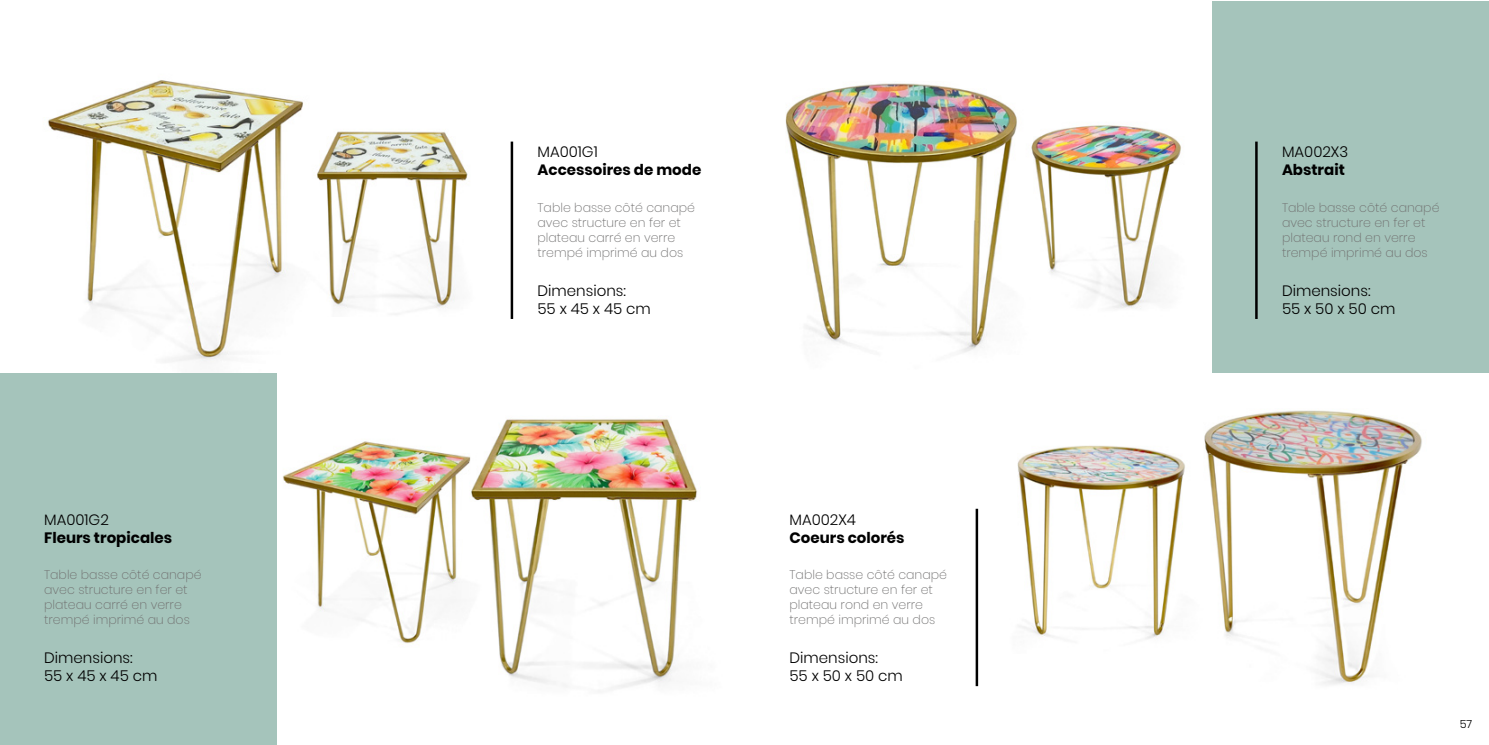
<style>
.page{position:relative;width:1489px;height:745px;background:#fff}
.page>*{position:absolute;margin:0;border:0;box-sizing:border-box;transform-origin:0 0}
.t1{font:300 15px/18px "Poppins";color:#000}
.t2{font:700 15px "Poppins";color:#000}
.t3{font:200 12.5px/15px "Poppins";color:#706f6f}
.t4{font:300 11.25px "Poppins";color:#000}
</style>
<div class="page">
<div style="left:1212px;top:1px;width:276px;height:371px;background:#a5c4bb"></div>
<hr style="left:510px;top:141px;width:3px;height:178px;background:#000">
<hr style="left:1254px;top:141px;width:3px;height:178px;background:#000">
<hr style="left:975px;top:508px;width:3px;height:177px;background:#000">
<img style="left:1212px;top:372px;width:247px;height:313px">
<img style="left:1017px;top:417px;width:200px;height:236px">
<img style="left:1048px;top:125px;width:133px;height:184px">
<img style="left:785px;top:83px;width:263px;height:270px">
<img style="left:497px;top:419px;width:201px;height:270px">
<img style="left:276px;top:417px;width:221px;height:236px">
<img style="left:328px;top:131px;width:140px;height:184px">
<img style="left:48px;top:80px;width:280px;height:282px">
<div style="left:0;top:372px;width:276px;height:372px;background:#a5c4bb"></div>
<p class="t1" style="left:44px;top:510px;width:66px">MA001G2</p>
<p class="t2" style="left:44px;top:528px;width:129px">Fleurs tropicales</p>
<p class="t3" style="left:44px;top:566px;width:159px">Table basse côté canapé avec structure en fer et plateau carré en verre trempé imprimé au dos</p>
<p class="t1" style="left:44px;top:648px;width:115px">Dimensions:<br>55 x 45 x 45 cm</p>
<p class="t1" style="left:537px;top:143px;width:62px">MA001G1</p>
<p class="t2" style="left:537px;top:161px;width:165px">Accessoires de mode</p>
<p class="t3" style="left:537px;top:200px;width:159px">Table basse côté canapé avec structure en fer et plateau carré en verre trempé imprimé au dos</p>
<p class="t1" style="left:537px;top:282px;width:115px">Dimensions:<br>55 x 45 x 45 cm</p>
<p class="t1" style="left:789px;top:510px;width:68px">MA002X4</p>
<p class="t2" style="left:789px;top:528px;width:117px">Coeurs colorés</p>
<p class="t3" style="left:789px;top:566px;width:159px">Table basse côté canapé avec structure en fer et plateau rond en verre trempé imprimé au dos</p>
<p class="t1" style="left:789px;top:648px;width:115px">Dimensions:<br>55 x 50 x 50 cm</p>
<p class="t1" style="left:1281px;top:143px;width:68px">MA002X3</p>
<p class="t2" style="left:1281px;top:161px;width:64px">Abstrait</p>
<p class="t3" style="left:1281px;top:200px;width:159px">Table basse côté canapé avec structure en fer et plateau rond en verre trempé imprimé au dos</p>
<p class="t1" style="left:1281px;top:282px;width:115px">Dimensions:<br>55 x 50 x 50 cm</p>
<p class="t4" style="left:1459px;top:716px;width:14px">57</p>
</div>
